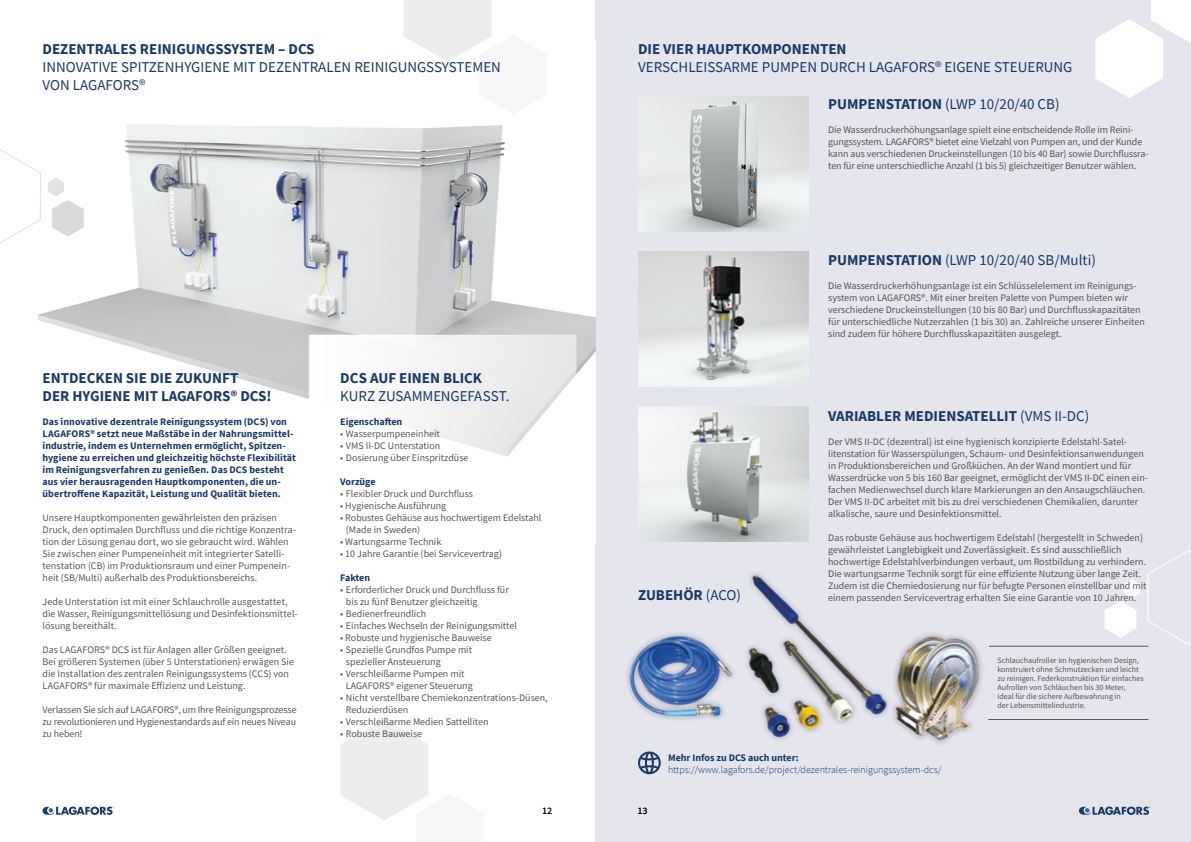
<style>
.page{position:relative;width:1191px;height:842px;background:#fff}
.page>*{position:absolute;margin:0;border:0;box-sizing:border-box;transform-origin:0 0}
.t1{font:15px/18px "Source Sans Pro";color:#1c3967}
.t2{font:700 15px/18px "Source Sans Pro";color:#1c3967}
.t3{font:10px/12px "Source Sans Pro";color:#575756}
.t4{font:700 10px/12px "Source Sans Pro";letter-spacing:.005em;color:#1c3967}
.t5{font:300 10px "Source Sans Pro";color:#1c3967}
.t6{font:600 10px "Source Sans Pro";color:#000}
.t7{font:8px/9px "Source Sans Pro";color:#575756}
.s1{font-weight:700}
.s2{font-weight:400}
</style>
<div class="page">
<div style="left:595px;top:0;width:596px;height:842px;background:#e5e5ed"></div>
<img style="left:37px;top:124px;width:558px;height:333px">
<svg style="left:404px;top:0;width:88px;height:61px"></svg>
<svg style="left:1095px;top:0;width:96px;height:98px"></svg>
<img style="left:638px;top:96px;width:170px;height:136px">
<img style="left:638px;top:251px;width:170px;height:136px">
<img style="left:638px;top:407px;width:170px;height:134px">
<svg style="left:0;top:148px;width:41px;height:96px"></svg>
<svg style="left:48px;top:178px;width:36px;height:59px"></svg>
<svg style="left:340px;top:719px;width:88px;height:101px"></svg>
<div style="left:1146px;top:549px;width:45px;height:96px;background:#e5e5ed"></div>
<svg style="left:1104px;top:579px;width:36px;height:59px"></svg>
<svg style="left:638px;top:751px;width:23px;height:23px"></svg>
<hr style="left:989px;top:646px;width:159px;height:1px;background:#575756">
<hr style="left:988px;top:719px;width:160px;height:1px;background:#575756">
<svg style="left:1079px;top:806px;width:71px;height:9px"></svg>
<svg style="left:42px;top:806px;width:72px;height:9px"></svg>
<h1 class="t2" style="left:43px;top:40px;width:274px">DEZENTRALES REINIGUNGSSYSTEM – DCS</h1>
<h1 class="t1" style="left:43px;top:58px;width:460px">INNOVATIVE SPITZENHYGIENE MIT DEZENTRALEN REINIGUNGSSYSTEMEN<br>VON LAGAFORS®</h1>
<h1 class="t2" style="left:43px;top:369px;width:231px">ENTDECKEN SIE DIE ZUKUNFT<br>DER HYGIENE MIT LAGAFORS® DCS!</h1>
<p class="t4" style="left:43px;top:415px;width:255px">Das innovative dezentrale Reinigungssystem (DCS) von LAGAFORS® setzt neue Maßstäbe in der Nahrungsmittel&shy;industrie, indem es Unternehmen ermöglicht, Spitzen&shy;hygiene zu erreichen und gleichzeitig höchste Flexibilität im Reinigungsverfahren zu genießen. Das DCS besteht aus vier herausragenden Hauptkomponenten, die un&shy;übertroffene Kapazität, Leistung und Qualität bieten.</p>
<p class="t3" style="left:43px;top:512px;width:255px">Unsere Hauptkomponenten gewährleisten den präzisen Druck, den optimalen Durchfluss und die richtige Konzentra&shy;tion der Lösung genau dort, wo sie gebraucht wird. Wählen Sie zwischen einer Pumpeneinheit mit integrierter Satelli&shy;tenstation (CB) im Produktionsraum und einer Pumpenein&shy;heit (SB/Multi) außerhalb des Produktionsbereichs.</p>
<p class="t3" style="left:43px;top:596px;width:257px">Jede Unterstation ist mit einer Schlauchrolle ausgestattet, die Wasser, Reinigungsmittellösung und Desinfektionsmittel&shy;lösung bereithält.</p>
<p class="t3" style="left:43px;top:644px;width:253px">Das LAGAFORS® DCS ist für Anlagen aller Größen geeignet.<br>Bei größeren Systemen (über 5 Unterstationen) erwägen Sie die Installation des zentralen Reinigungssystems (CCS) von LAGAFORS® für maximale Effizienz und Leistung.</p>
<p class="t3" style="left:43px;top:704px;width:256px;text-align:justify">Verlassen Sie sich auf LAGAFORS®, um Ihre Reinigungsprozesse zu revolutionieren und Hygienestandards auf ein neues Niveau zu heben!</p>
<h1 class="t2" style="left:340px;top:369px;width:143px">DCS AUF EINEN BLICK</h1>
<h1 class="t1" style="left:340px;top:387px;width:171px">KURZ ZUSAMMENGEFASST.</h1>
<p class="t4" style="left:340px;top:415px;width:63px">Eigenschaften</p>
<p class="t3" style="left:340px;top:428px;width:101px">• Wasserpumpeneinheit</p>
<p class="t3" style="left:340px;top:440px;width:102px">• VMS II-DC Unterstation</p>
<p class="t3" style="left:340px;top:452px;width:130px">• Dosierung über Einspritzdüse</p>
<p class="t4" style="left:340px;top:475px;width:37px">Vorzüge</p>
<p class="t3" style="left:340px;top:488px;width:134px">• Flexibler Druck und Durchfluss</p>
<p class="t3" style="left:340px;top:500px;width:107px">• Hygienische Ausführung</p>
<p class="t3" style="left:346px;top:512px;width:197px;text-indent:-6px">• Robustes Gehäuse aus hochwertigem Edelstahl (Made in Sweden)</p>
<p class="t3" style="left:340px;top:536px;width:103px">• Wartungsarme Technik</p>
<p class="t3" style="left:340px;top:548px;width:163px">• 10 Jahre Garantie (bei Servicevertrag)</p>
<p class="t4" style="left:340px;top:571px;width:31px">Fakten</p>
<p class="t3" style="left:346px;top:584px;width:164px;text-indent:-6px">• Erforderlicher Druck und Durchfluss für bis zu fünf Benutzer gleichzeitig</p>
<p class="t3" style="left:340px;top:608px;width:88px">• Bedienerfreundlich</p>
<p class="t3" style="left:340px;top:620px;width:178px">• Einfaches Wechseln der Reinigungsmittel</p>
<p class="t3" style="left:340px;top:632px;width:153px">• Robuste und hygienische Bauweise</p>
<p class="t3" style="left:346px;top:644px;width:128px;text-indent:-6px">• Spezielle Grundfos Pumpe mit spezieller Ansteuerung</p>
<p class="t3" style="left:346px;top:668px;width:128px;text-indent:-6px">• Verschleißarme Pumpen mit<br>LAGAFORS® eigener Steuerung</p>
<p class="t3" style="left:346px;top:692px;width:203px;text-indent:-6px">• Nicht verstellbare Chemiekonzentrations-Düsen,<br>Reduzierdüsen</p>
<p class="t3" style="left:340px;top:716px;width:150px">• Verschleißarme Medien Sattelliten</p>
<p class="t3" style="left:340px;top:728px;width:83px">• Robuste Bauweise</p>
<h1 class="t2" style="left:638px;top:40px;width:210px">DIE VIER HAUPTKOMPONENTEN</h1>
<h1 class="t1" style="left:638px;top:58px;width:436px">VERSCHLEISSARME PUMPEN DURCH LAGAFORS® EIGENE STEUERUNG</h1>
<h1 class="t1" style="left:828px;top:95px;width:233px"><span class="s1">PUMPENSTATION</span> (LWP 10/20/40 CB)</h1>
<p class="t3" style="left:828px;top:124px;width:322px">Die Wasserdruckerhöhungsanlage spielt eine entscheidende Rolle im Reini&shy;gungssystem. LAGAFORS® bietet eine Vielzahl von Pumpen an, und der Kunde kann aus verschiedenen Druckeinstellungen (10 bis 40 Bar) sowie Durchflussra&shy;ten für eine unterschiedliche Anzahl (1 bis 5) gleichzeitiger Benutzer wählen.</p>
<h1 class="t1" style="left:828px;top:250px;width:269px"><span class="s1">PUMPENSTATION</span> (LWP 10/20/40 SB/Multi)</h1>
<p class="t3" style="left:828px;top:279px;width:318px">Die Wasserdruckerhöhungsanlage ist ein Schlüsselelement im Reinigungs&shy;system von LAGAFORS®. Mit einer breiten Palette von Pumpen bieten wir verschiedene Druckeinstellungen (10 bis 80 Bar) und Durchflusskapazitäten für unterschiedliche Nutzerzahlen (1 bis 30) an. Zahlreiche unserer Einheiten sind zudem für höhere Durchflusskapazitäten ausgelegt.</p>
<h1 class="t2" style="left:828px;top:406px;width:262px">VARIABLER MEDIENSATELLIT <span class="s2">(VMS II-DC)</span></h1>
<p class="t3" style="left:828px;top:435px;width:321px">Der VMS II-DC (dezentral) ist eine hygienisch konzipierte Edelstahl-Satel&shy;litenstation für Wasserspülungen, Schaum- und Desinfektionsanwendungen in Produktionsbereichen und Großküchen. An der Wand montiert und für Wasserdrücke von 5 bis 160 Bar geeignet, ermöglicht der VMS II-DC einen ein&shy;fachen Medienwechsel durch klare Markierungen an den Ansaugschläuchen.<br>Der VMS II-DC arbeitet mit bis zu drei verschiedenen Chemikalien, darunter alkalische, saure und Desinfektionsmittel.</p>
<p class="t3" style="left:828px;top:531px;width:320px">Das robuste Gehäuse aus hochwertigem Edelstahl (hergestellt in Schweden) gewährleistet Langlebigkeit und Zuverlässigkeit. Es sind ausschließlich hochwertige Edelstahlverbindungen verbaut, um Rostbildung zu verhindern.<br>Die wartungsarme Technik sorgt für eine effiziente Nutzung über lange Zeit.<br>Zudem ist die Chemiedosierung nur für befugte Personen einstellbar und mit</p>
<h1 class="t2" style="left:638px;top:586px;width:104px">ZUBEHÖR <span class="s2">(ACO)</span></h1>
<p class="t3" style="left:828px;top:591px;width:310px">einem passenden Servicevertrag erhalten Sie eine Garantie von 10 Jahren.</p>
<p class="t4" style="left:668px;top:751px;width:132px">Mehr Infos zu DCS auch unter:</p>
<p class="t5" style="left:668px;top:763px;width:275px">https://www.lagafors.de/project/dezentrales-reinigungssystem-dcs/</p>
<p class="t7" style="left:997px;top:656px;width:148px">Schlauchaufroller im hygienischen Design, konstruiert ohne Schmutzecken und leicht zu reinigen. Federkonstruktion für einfaches Aufrollen von Schläuchen bis 30 Meter, ideal für die sichere Aufbewahrung in<br>der Lebensmittelindustrie.</p>
<p class="t6" style="left:542px;top:804px;width:12px">12</p>
<p class="t6" style="left:637px;top:804px;width:12px">13</p>
</div>
